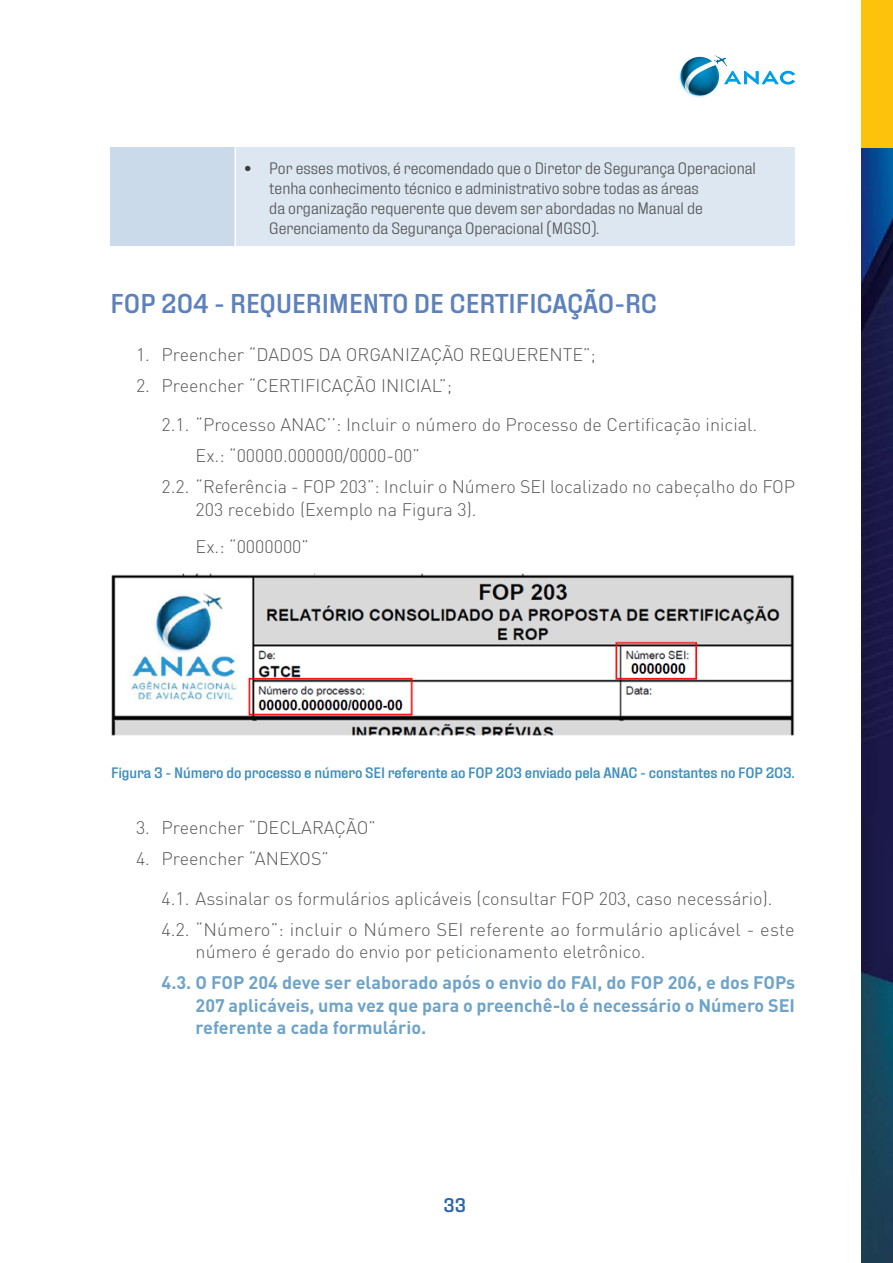
<style>
.page{position:relative;width:893px;height:1263px;background:#fff}
.page>*{position:absolute;margin:0;border:0;box-sizing:border-box;transform-origin:0 0}
.t1{font:500 27px "Fixture";color:#5d81bd}
.t2{font:500 19.5px "Fixture";color:#2a66ac}
.t3{font:300 18px/39.5px "DINOT";color:#575756}
.t4{font:700 18px/22.5px "DINOT";color:#6fa3c8;text-align:justify}
.t5{font:300 16.5px/19.8px "Fixture";color:#575756}
.t6{font:500 15px "Fixture";letter-spacing:-.01em;color:#438fba}
.s1{font-family:"DINOT";font-weight:700;color:#3c3c3b}
</style>
<div class="page">
<img style="left:861px;top:147px;width:32px;height:1116px">
<div style="left:861px;top:0;width:32px;height:147px;background:#fdc20b"></div>
<svg style="left:726px;top:71px;width:69px;height:14px"></svg>
<img style="left:679px;top:55px;width:47px;height:43px">
<div style="left:111px;top:147px;width:124px;height:99px;background:#cadaeb"></div>
<div style="left:235px;top:147px;width:559px;height:99px;background:#dce7f2"></div>
<hr style="left:235px;top:147px;width:1px;height:99px;background:#fff">
<img style="left:111px;top:573px;width:684px;height:163px">
<p class="t5" style="left:269px;top:158px;width:488px;text-indent:-26px"><span class="s1">•</span> Por esses motivos, é recomendado que o Diretor de Segurança Operacional tenha conhecimento técnico e administrativo sobre todas as áreas<br>da organização requerente que devem ser abordadas no Manual de Gerenciamento da Segurança Operacional (MGSO).</p>
<h1 class="t1" style="left:111px;top:287px;width:548px">FOP 204 - REQUERIMENTO DE CERTIFICAÇÃO-RC</h1>
<p class="t3" style="left:136px;top:334px;width:461px">1. Preencher “DADOS DA ORGANIZAÇÃO REQUERENTE”;</p>
<p class="t3" style="left:162px;top:365px;width:597px;text-indent:-26px">2. Preencher “CERTIFICAÇÃO INICIAL”;<br>2.1. “Processo ANAC’’: Incluir o número do Processo de Certificação inicial.</p>
<p class="t3" style="left:162px;top:439px;width:635px;line-height:31px;text-indent:34px">Ex.: “00000.000000/0000-00”<br>2.2. “Referência - FOP 203”: Incluir o Número SEI localizado no cabeçalho do FOP</p>
<p class="t3" style="left:196px;top:490px;width:282px;line-height:37.3px">203 recebido (Exemplo na Figura 3).<br>Ex.: “0000000”</p>
<p class="t6" style="left:111px;top:763px;width:685px">Figura 3 - Número do processo e número SEI referente ao FOP 203 enviado pela ANAC - constantes no FOP 203.</p>
<p class="t3" style="left:136px;top:807px;width:241px">3. Preencher “DECLARAÇÃO”</p>
<p class="t3" style="left:162px;top:838px;width:612px;text-indent:-26px">4. Preencher “ANEXOS”<br>4.1. Assinalar os formulários aplicáveis (consultar FOP 203, caso necessário).</p>
<p class="t3" style="left:196px;top:917px;width:601px;line-height:22.5px;text-indent:-34px">4.2. “Número”: incluir o Número SEI referente ao formulário aplicável - este número é gerado do envio por peticionamento eletrônico.</p>
<p class="t4" style="left:196px;top:971px;width:601px;text-indent:-34px">4.3. O FOP 204 deve ser elaborado após o envio do FAI, do FOP 206, e dos FOPs 207 aplicáveis, uma vez que para o preenchê-lo é necessário o Número SEI referente a cada formulário.</p>
<p class="t2" style="left:444px;top:1193px;width:24px">33</p>
</div>
